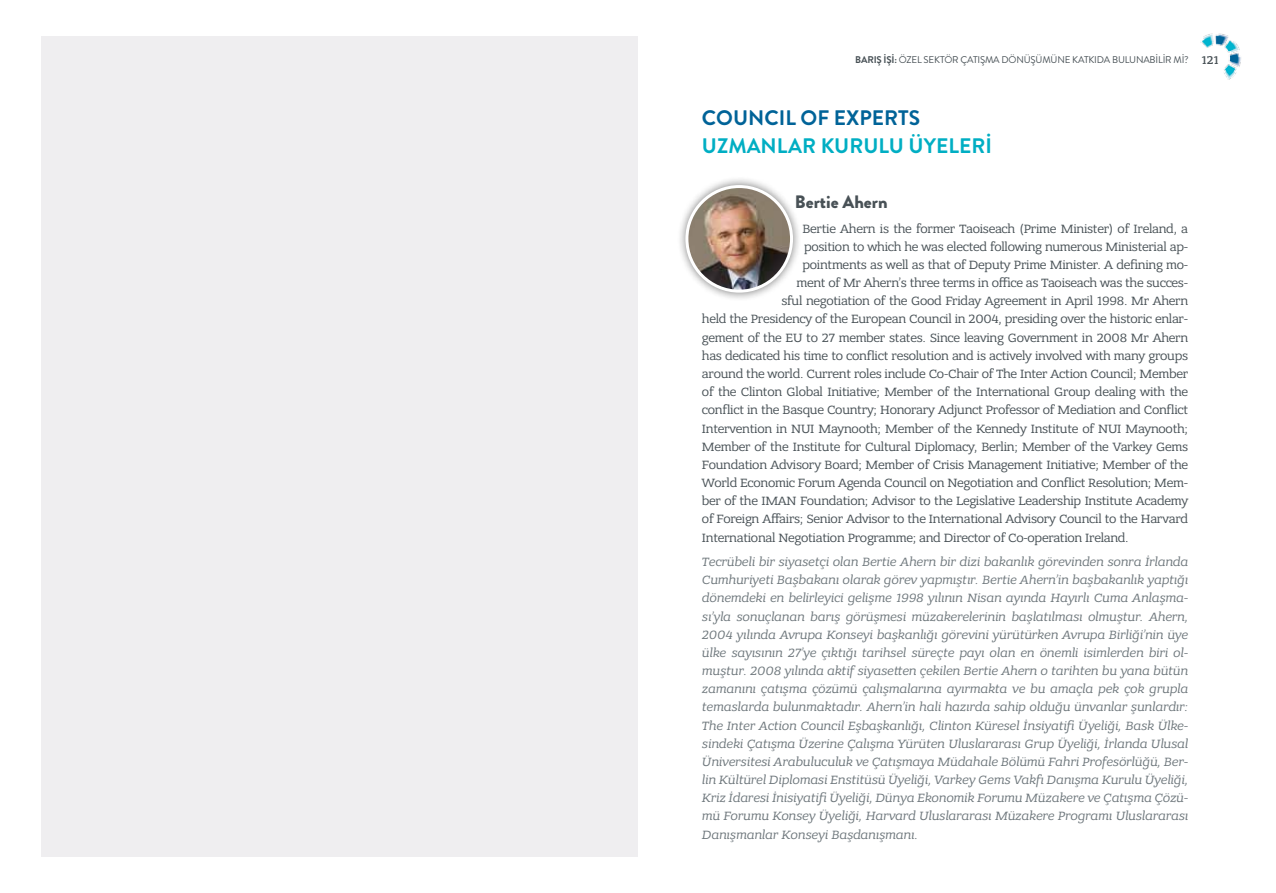
<style>
.page{position:relative;width:1276px;height:893px;background:#fff}
.page>*{position:absolute;margin:0;border:0;box-sizing:border-box;transform-origin:0 0}
.t1{font:700 21px "Brandon Grotesque";color:#00aec3}
.t2{font:700 21px "Brandon Grotesque";color:#006398}
.t3{font:900 18px "Brandon Grotesque";color:#485156}
.t4{font:12.75px "Bandera Pro";letter-spacing:-.02em;color:#485156}
.t5{font:italic 12.75px/18.1px "Bandera Pro";color:#6e777c;text-align:justify}
.t6{font:9.75px "Brandon Grotesque";letter-spacing:-.02em;color:#485156}
.s1{font-weight:700}
.s2{font-family:"Bandera Pro";font-weight:500;font-size:12px}
</style>
<div class="page">
<img style="left:1200px;top:33px;width:41px;height:47px">
<div style="left:676px;top:176px;width:125px;height:125px;background:#000;opacity:.5"></div>
<img style="left:687px;top:187px;width:104px;height:104px;border-radius:52px">
<div style="left:685px;top:185px;width:108px;height:108px;border:3px solid #fff;border-radius:50%"></div>
<div style="left:41px;top:36px;width:597px;height:821px;background:#efeef0"></div>
<p class="t6" style="left:855px;top:53px;width:365px"><span class="s1">BARIŞ İŞİ:</span> ÖZEL SEKTÖR ÇATIŞMA DÖNÜŞÜMÜNE KATKIDA BULUNABİLİR Mİ? <span class="s2">121</span></p>
<h1 class="t2" style="left:702px;top:103px;width:220px">COUNCIL OF EXPERTS</h1>
<h1 class="t1" style="left:702px;top:131px;width:291px">UZMANLAR KURULU ÜYELERİ</h1>
<h2 class="t3" style="left:795px;top:189px;width:94px">Bertie Ahern</h2>
<p class="t4" style="left:802px;top:221px;width:387px">Bertie Ahern is the former Taoiseach (Prime Minister) of Ireland, a</p>
<p class="t4" style="left:804px;top:239px;width:385px">position to which he was elected following numerous Ministerial ap-</p>
<p class="t4" style="left:802px;top:257px;width:387px">pointments as well as that of Deputy Prime Minister. A defining mo-</p>
<p class="t4" style="left:796px;top:275px;width:393px">ment of Mr Ahern’s three terms in office as Taoiseach was the succes-</p>
<p class="t4" style="left:781px;top:293px;width:408px">sful negotiation of the Good Friday Agreement in April 1998. Mr Ahern</p>
<p class="t4" style="left:702px;top:311px;width:488px">held the Presidency of the European Council in 2004, presiding over the historic enlar-</p>
<p class="t4" style="left:702px;top:330px;width:487px">gement of the EU to 27 member states. Since leaving Government in 2008 Mr Ahern</p>
<p class="t4" style="left:702px;top:348px;width:487px">has dedicated his time to conflict resolution and is actively involved with many groups</p>
<p class="t4" style="left:702px;top:366px;width:487px">around the world. Current roles include Co-Chair of The Inter Action Council; Member</p>
<p class="t4" style="left:702px;top:384px;width:488px">of the Clinton Global Initiative; Member of the International Group dealing with the</p>
<p class="t4" style="left:702px;top:402px;width:488px">conflict in the Basque Country; Honorary Adjunct Professor of Mediation and Conflict</p>
<p class="t4" style="left:702px;top:420px;width:487px">Intervention in NUI Maynooth; Member of the Kennedy Institute of NUI Maynooth;</p>
<p class="t4" style="left:702px;top:439px;width:488px">Member of the Institute for Cultural Diplomacy, Berlin; Member of the Varkey Gems</p>
<p class="t4" style="left:702px;top:457px;width:488px">Foundation Advisory Board; Member of Crisis Management Initiative; Member of the</p>
<p class="t4" style="left:702px;top:475px;width:487px">World Economic Forum Agenda Council on Negotiation and Conflict Resolution; Mem-</p>
<p class="t4" style="left:702px;top:493px;width:487px">ber of the IMAN Foundation; Advisor to the Legislative Leadership Institute Academy</p>
<p class="t4" style="left:702px;top:511px;width:488px">of Foreign Affairs; Senior Advisor to the International Advisory Council to the Harvard</p>
<p class="t4" style="left:702px;top:529px;width:428px">International Negotiation Programme; and Director of Co-operation Ireland.</p>
<p class="t5" style="left:702px;top:553px;width:488px">Tecrübeli bir siyasetçi olan Bertie Ahern bir dizi bakanlık görevinden sonra İrlanda Cumhuriyeti Başbakanı olarak görev yapmıştır. Bertie Ahern’in başbakanlık yaptığı dönemdeki en belirleyici gelişme 1998 yılının Nisan ayında Hayırlı Cuma Anlaşma&shy;sı’yla sonuçlanan barış görüşmesi müzakerelerinin başlatılması olmuştur. Ahern, 2004 yılında Avrupa Konseyi başkanlığı görevini yürütürken Avrupa Birliği’nin üye ülke sayısının 27’ye çıktığı tarihsel süreçte payı olan en önemli isimlerden biri ol&shy;muştur. 2008 yılında aktif siyasetten çekilen Bertie Ahern o tarihten bu yana bütün zamanını çatışma çözümü çalışmalarına ayırmakta ve bu amaçla pek çok grupla temaslarda bulunmaktadır. Ahern’in hali hazırda sahip olduğu ünvanlar şunlardır:<br>The Inter Action Council Eşbaşkanlığı, Clinton Küresel İnsiyatifi Üyeliği, Bask Ülke&shy;sindeki Çatışma Üzerine Çalışma Yürüten Uluslararası Grup Üyeliği, İrlanda Ulusal Üniversitesi Arabuluculuk ve Çatışmaya Müdahale Bölümü Fahri Profesörlüğü, Ber&shy;lin Kültürel Diplomasi Enstitüsü Üyeliği, Varkey Gems Vakfı Danışma Kurulu Üyeliği, Kriz İdaresi İnisiyatifi Üyeliği, Dünya Ekonomik Forumu Müzakere ve Çatışma Çözü&shy;mü Forumu Konsey Üyeliği, Harvard Uluslararası Müzakere Programı Uluslararası Danışmanlar Konseyi Başdanışmanı.</p>
</div>
